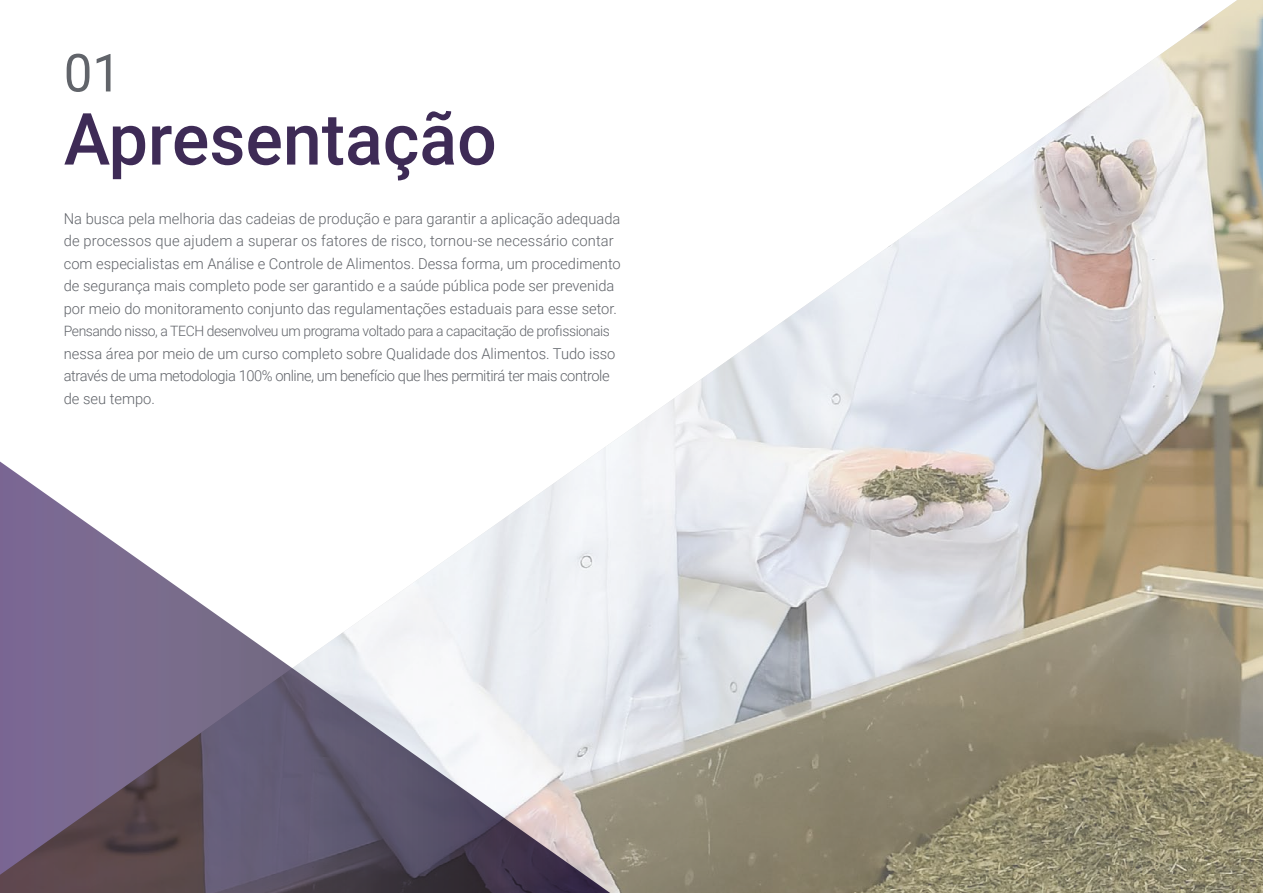
<style>
.page{position:relative;width:1263px;height:893px;background:#fff}
.page>*{position:absolute;margin:0;border:0;box-sizing:border-box;transform-origin:0 0}
.t1{font:500 72px "Roboto";color:#3e2b56}
.t2{font:52.5px "Roboto";color:#61646a}
.t3{font:300 15px/22.5px "Roboto";color:#61646a}
.t4{font:300 15px/22.5px "Roboto";letter-spacing:-.03em;color:#61646a}
.t5{font:300 14.25px "Roboto";letter-spacing:-.03em;color:#61646a}
</style>
<div class="page">
<img style="left:607px;top:0;width:656px;height:893px">
<svg style="left:0;top:446px;width:640px;height:447px"></svg>
<h2 class="t2" style="left:64px;top:36px;width:59px">01</h2>
<h1 class="t1" style="left:64px;top:89px;width:435px">Apresentação</h1>
<p class="t3" style="left:64px;top:207px;width:559px">Na busca pela melhoria das cadeias de produção e para garantir a aplicação adequada de processos que ajudem a superar os fatores de risco, tornou-se necessário contar com especialistas em Análise e Controle de Alimentos. Dessa forma, um procedimento de segurança mais completo pode ser garantido e a saúde pública pode ser prevenida por meio do monitoramento conjunto das regulamentações estaduais para esse setor.</p>
<p class="t5" style="left:64px;top:321px;width:548px">Pensando nisso, a TECH desenvolveu um programa voltado para a capacitação de profissionais</p>
<p class="t4" style="left:64px;top:342px;width:553px">nessa área por meio de um curso completo sobre Qualidade dos Alimentos. Tudo isso através de uma metodologia 100% online, um benefício que lhes permitirá ter mais controle de seu tempo.</p>
</div>
